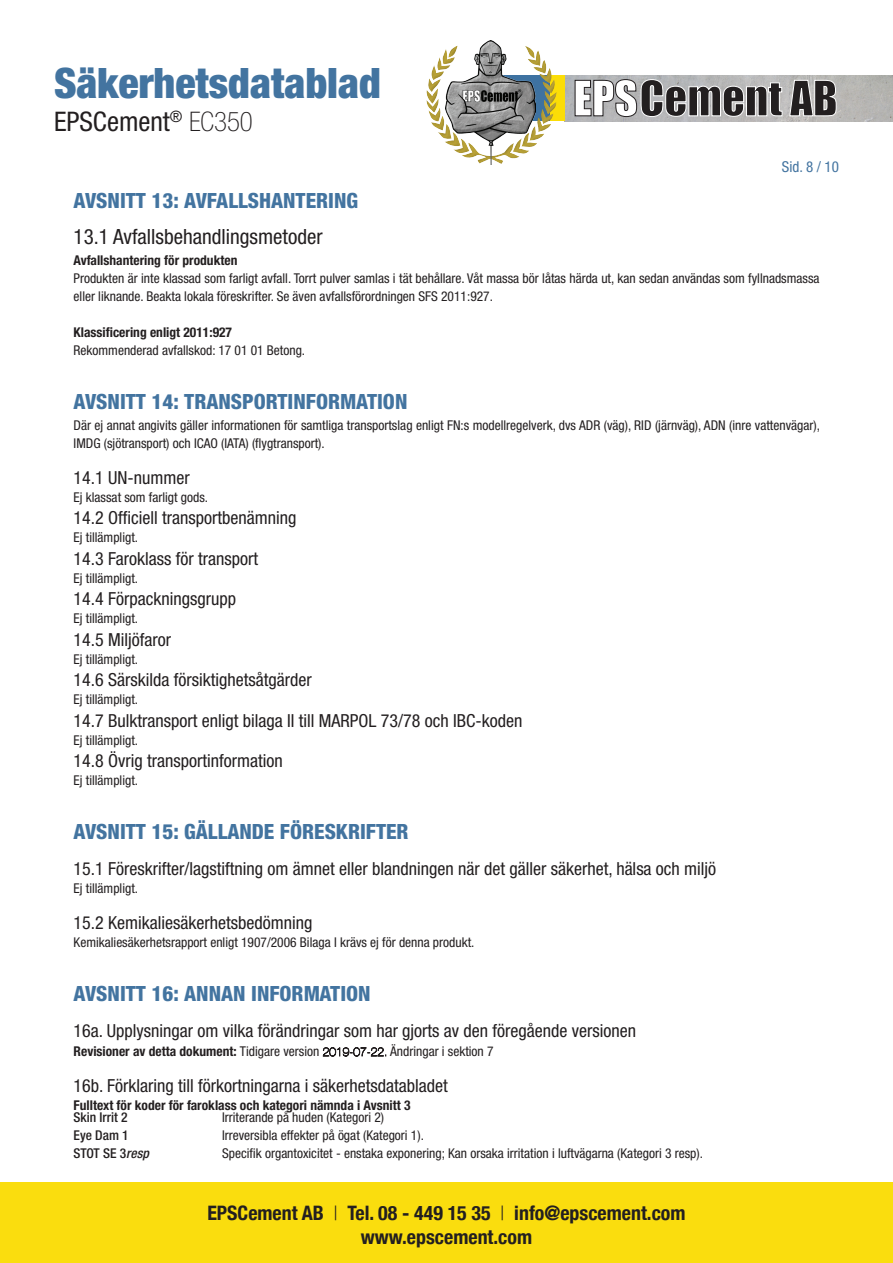
<style>
.page{position:relative;width:893px;height:1263px;background:#fff}
.page>*{position:absolute;margin:0;border:0;box-sizing:border-box;transform-origin:0 0}
.t1{font:900 condensed 42px "Helvetica Neue";color:#4374a0}
.t2{font:condensed 27px "Helvetica Neue";color:#231f20}
.t3{font:800 condensed 21px "Helvetica Neue";color:#4374a0}
.t4{font:condensed 21px "Helvetica Neue";color:#231f20}
.t5{font:700 condensed 19.95px/23.9px "Helvetica Neue";color:#231f20;text-align:center}
.t6{font:condensed 18px "Helvetica Neue";color:#231f20}
.t7{font:condensed 15px "Helvetica Neue";color:#4374a0}
.t8{font:condensed 13.5px/17.9px "Helvetica Neue";color:#231f20}
.t9{font:700 condensed 13.5px "Helvetica Neue";color:#231f20}
.t10{font:500 condensed 13.5px "Helvetica Neue";color:#231f20}
.s1{font-weight:100}
.s2{font-weight:700}
.s3{font-weight:200;font-stretch:normal;font-size:12px}
.s4{font-style:italic}
.s5{font-weight:300}
</style>
<div class="page">
<div style="left:0;top:1182px;width:893px;height:81px;background:#fadd0e"></div>
<img style="left:564px;top:75px;width:329px;height:46px">
<div style="left:550px;top:75px;width:14px;height:46px;background:#fbdd07"></div>
<svg style="left:574px;top:79px;width:263px;height:38px;background:#8a8889"></svg>
<div style="left:425px;top:43px;width:132px;height:122px;background:#231f20;opacity:.5"></div>
<img style="left:446px;top:40px;width:90px;height:124px">
<h1 class="t1" style="left:54px;top:57px;width:328px">Säkerhetsdatablad</h1>
<h2 class="t2" style="left:54px;top:106px;width:200px">EPSCement<sup>®</sup> <span class="s1">EC350</span></h2>
<p class="t7" style="left:782px;top:158px;width:59px">Sid. 8 / 10</p>
<h3 class="t3" style="left:74px;top:188px;width:286px">AVSNITT 13: AVFALLSHANTERING</h3>
<h3 class="t4" style="left:74px;top:225px;width:251px">13.1 Avfallsbehandlingsmetoder</h3>
<p class="t9" style="left:74px;top:252px;width:165px">Avfallshantering för produkten</p>
<p class="t8" style="left:74px;top:269px;width:747px">Produkten är inte klassad som farligt avfall. Torrt pulver samlas i tät behållare. Våt massa bör låtas härda ut, kan sedan användas som fyllnadsmassa eller liknande. Beakta lokala föreskrifter. Se även avfallsförordningen SFS 2011:927.</p>
<p class="t9" style="left:74px;top:324px;width:160px">Klassificering enligt 2011:927</p>
<p class="t8" style="left:74px;top:341px;width:233px">Rekommenderad avfallskod: 17 01 01 Betong.</p>
<h3 class="t3" style="left:74px;top:389px;width:335px">AVSNITT 14: TRANSPORTINFORMATION</h3>
<p class="t8" style="left:74px;top:416px;width:748px">Där ej annat angivits gäller informationen för samtliga transportslag enligt FN:s modellregelverk, dvs ADR (väg), RID (järnväg), ADN (inre vattenvägar),<br>IMDG (sjötransport) och ICAO (IATA) (flygtransport).</p>
<h3 class="t6" style="left:74px;top:467px;width:118px">14.1 UN-nummer</h3>
<p class="t8" style="left:74px;top:488px;width:136px">Ej klassat som farligt gods.</p>
<h3 class="t6" style="left:74px;top:507px;width:224px">14.2 Officiell transportbenämning</h3>
<p class="t8" style="left:74px;top:528px;width:66px">Ej tillämpligt.</p>
<h3 class="t6" style="left:74px;top:548px;width:186px">14.3 Faroklass för transport</h3>
<p class="t8" style="left:74px;top:569px;width:66px">Ej tillämpligt.</p>
<h3 class="t6" style="left:74px;top:588px;width:164px">14.4 Förpackningsgrupp</h3>
<p class="t8" style="left:74px;top:609px;width:66px">Ej tillämpligt.</p>
<h3 class="t6" style="left:74px;top:629px;width:99px">14.5 Miljöfaror</h3>
<p class="t8" style="left:74px;top:650px;width:66px">Ej tillämpligt.</p>
<h3 class="t6" style="left:74px;top:669px;width:240px">14.6 Särskilda försiktighetsåtgärder</h3>
<p class="t8" style="left:74px;top:690px;width:66px">Ej tillämpligt.</p>
<h3 class="t6" style="left:74px;top:710px;width:450px">14.7 Bulktransport enligt bilaga II till MARPOL 73/78 och IBC-koden</h3>
<p class="t8" style="left:74px;top:731px;width:66px">Ej tillämpligt.</p>
<h3 class="t6" style="left:74px;top:750px;width:211px">14.8 Övrig transportinformation</h3>
<p class="t8" style="left:74px;top:771px;width:66px">Ej tillämpligt.</p>
<h3 class="t3" style="left:74px;top:819px;width:337px">AVSNITT 15: GÄLLANDE FÖRESKRIFTER</h3>
<h3 class="t6" style="left:74px;top:858px;width:644px">15.1 Föreskrifter/lagstiftning om ämnet eller blandningen när det gäller säkerhet, hälsa och miljö</h3>
<p class="t8" style="left:74px;top:879px;width:66px">Ej tillämpligt.</p>
<h3 class="t6" style="left:74px;top:912px;width:240px">15.2 Kemikaliesäkerhetsbedömning</h3>
<p class="t8" style="left:74px;top:933px;width:402px">Kemikaliesäkerhetsrapport enligt 1907/2006 Bilaga I krävs ej för denna produkt.</p>
<h3 class="t3" style="left:74px;top:981px;width:299px">AVSNITT 16: ANNAN INFORMATION</h3>
<h3 class="t6" style="left:74px;top:1020px;width:564px">16a. Upplysningar om vilka förändringar som har gjorts av den föregående versionen</h3>
<p class="t8" style="left:74px;top:1042px;width:421px"><span class="s2">Revisioner av detta dokument:</span> Tidigare version <span class="s3">2019-07-22.</span> Ändringar i sektion 7</p>
<h3 class="t6" style="left:74px;top:1075px;width:376px">16b. Förklaring till förkortningarna i säkerhetsdatabladet</h3>
<p class="t9" style="left:74px;top:1097px;width:338px">Fulltext för koder för faroklass och kategori nämnda i Avsnitt 3</p>
<p class="t10" style="left:74px;top:1109px;width:55px">Skin Irrit 2</p>
<p class="t8" style="left:222px;top:1108px;width:164px">Irriterande på huden (Kategori 2)</p>
<p class="t10" style="left:74px;top:1127px;width:57px">Eye Dam 1</p>
<p class="t8" style="left:222px;top:1126px;width:203px">Irreversibla effekter på ögat (Kategori 1).</p>
<p class="t10" style="left:74px;top:1145px;width:77px">STOT SE 3<span class="s4">resp</span></p>
<p class="t8" style="left:222px;top:1144px;width:482px">Specifik organtoxicitet - enstaka exponering; Kan orsaka irritation i luftvägarna (Kategori 3 resp).</p>
<h3 class="t5" style="left:207px;top:1200px;width:480px">EPSCement AB <span class="s5">|</span> Tel. 08 - 449 15 35 <span class="s5">|</span> info@epscement.com www.epscement.com</h3>
</div>
